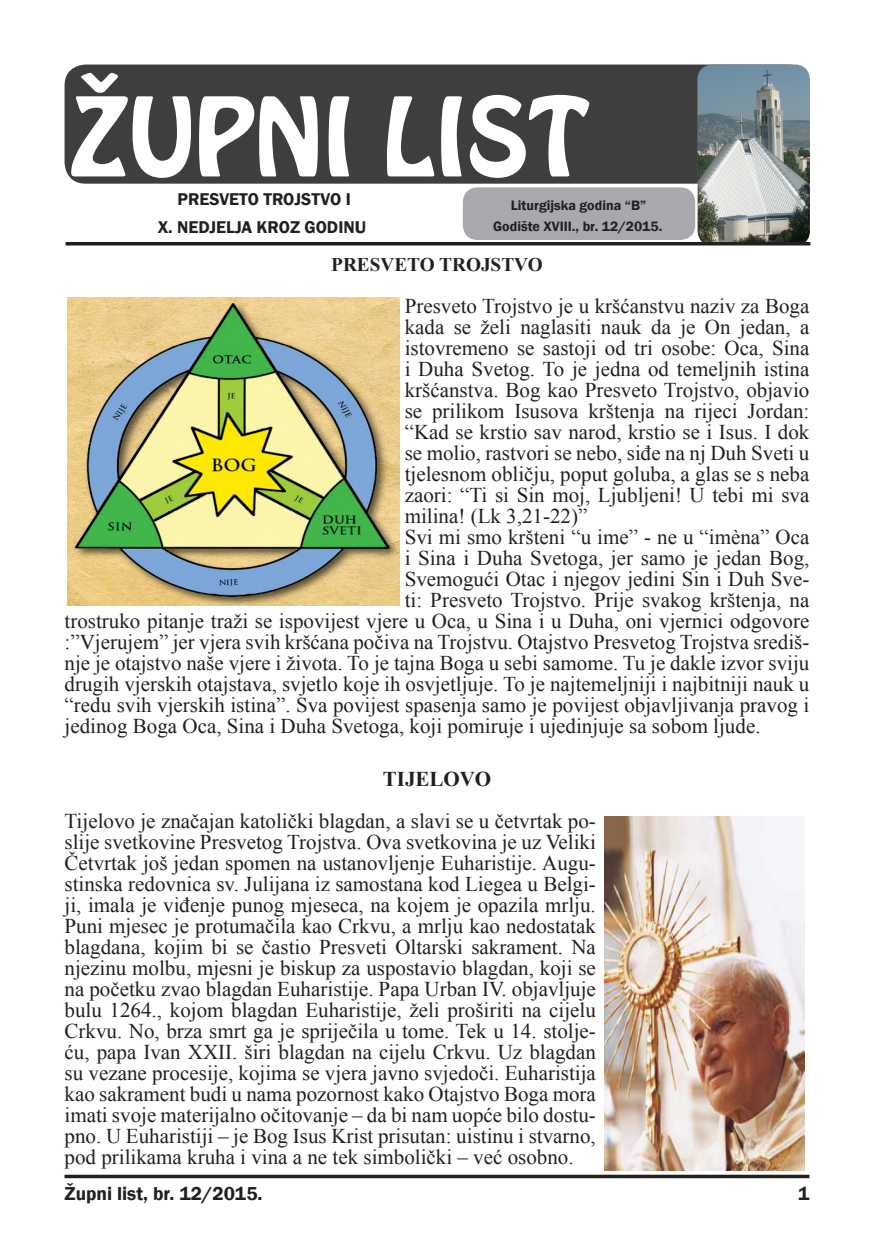
<style>
.page{position:relative;width:874px;height:1241px;background:#fff}
.page>*{position:absolute;margin:0;border:0;box-sizing:border-box;transform-origin:0 0}
.t1{font:96.25px "Hobo Std";color:#fff}
.t2{font:21px/21px "Times New Roman";color:#231f20;text-align:justify}
.t3{font:700 21px "Times New Roman";color:#231f20}
.Tekst{font:600 19.25px "Franklin Gothic";color:#231f20}
.t4{font:700 19.25px "Times New Roman";color:#231f20}
.Normalni_tekst{font:600 17.5px "Franklin Gothic";color:#231f20}
.Normalni_tekst-2{font:600 14px "Franklin Gothic";color:#231f20}
</style>
<div class="page">
<div style="left:462px;top:187px;width:232px;height:53px;background:#a8a9ad;border-radius:15px"></div>
<div style="left:64px;top:64px;width:745px;height:120px;background:#3e3e3f;border-radius:21px"></div>
<img style="left:697px;top:64px;width:112px;height:182px">
<hr style="left:64px;top:1174px;width:745px;height:3px;background:#231f20">
<hr style="left:65px;top:242px;width:745px;height:3px;background:#231f20">
<img style="left:67px;top:298px;width:332px;height:307px">
<img style="left:604px;top:816px;width:200px;height:353px">
<p class="t1" style="left:70px;top:70px;width:521px">ŽUPNI LIST</p>
<p class="Normalni_tekst" style="left:177px;top:188px;width:175px">PRESVETO TROJSTVO I</p>
<p class="Normalni_tekst" style="left:158px;top:216px;width:210px">X. NEDJELJA KROZ GODINU</p>
<p class="Normalni_tekst-2" style="left:510px;top:197px;width:137px">Liturgijska godina “B”</p>
<p class="Normalni_tekst-2" style="left:493px;top:218px;width:170px">Godište XVIII., br. 12/2015.</p>
<p class="t4" style="left:331px;top:251px;width:213px">PRESVETO TROJSTVO</p>
<p class="t2" style="left:404px;top:295px;width:406px">Presveto Trojstvo je u kršćanstvu naziv za Boga kada se želi naglasiti nauk da je On jedan, a istovremeno se sastoji od tri osobe: Oca, Sina i Duha Svetog. To je jedna od temeljnih istina kršćanstva. Bog kao Presveto Trojstvo, objavio se prilikom Isusova krštenja na rijeci Jordan: “Kad se krstio sav narod, krstio se i Isus. I dok se molio, rastvori se nebo, siđe na nj Duh Sveti u tjelesnom obličju, poput goluba, a glas se s neba zaori: “Ti si Sin moj, Ljubljeni! U tebi mi sva milina! (Lk 3,21-22)”</p>
<p class="t2" style="left:404px;top:526px;width:406px">Svi mi smo kršteni “u ime” - ne u “imèna” Oca</p>
<p class="t2" style="left:404px;top:547px;width:406px">i Sina i Duha Svetoga, jer samo je jedan Bog,</p>
<p class="t2" style="left:404px;top:568px;width:406px">Svemogući Otac i njegov jedini Sin i Duh Sve-</p>
<p class="t2" style="left:404px;top:589px;width:406px">ti: Presveto Trojstvo. Prije svakog krštenja, na</p>
<p class="t2" style="left:64px;top:610px;width:746px">trostruko pitanje traži se ispovijest vjere u Oca, u Sina i u Duha, oni vjernici odgovore</p>
<p class="t2" style="left:64px;top:631px;width:746px">:”Vjerujem” jer vjera svih kršćana počiva na Trojstvu. Otajstvo Presvetog Trojstva središ-</p>
<p class="t2" style="left:64px;top:652px;width:746px">nje je otajstvo naše vjere i života. To je tajna Boga u sebi samome. Tu je dakle izvor sviju</p>
<p class="t2" style="left:64px;top:673px;width:746px">drugih vjerskih otajstava, svjetlo koje ih osvjetljuje. To je najtemeljniji i najbitniji nauk u</p>
<p class="t2" style="left:64px;top:694px;width:746px">“redu svih vjerskih istina”. Sva povijest spasenja samo je povijest objavljivanja pravog i</p>
<p class="t2" style="left:64px;top:715px;width:697px">jedinog Boga Oca, Sina i Duha Svetoga, koji pomiruje i ujedinjuje sa sobom ljude.</p>
<p class="t3" style="left:382px;top:764px;width:110px">TIJELOVO</p>
<p class="t2" style="left:64px;top:810px;width:532px">Tijelovo je značajan katolički blagdan, a slavi se u četvrtak po&shy;slije svetkovine Presvetog Trojstva. Ova svetkovina je uz Veliki Četvrtak još jedan spomen na ustanovljenje Euharistije. Augu&shy;stinska redovnica sv. Julijana iz samostana kod Liegea u Belgi&shy;ji, imala je viđenje punog mjeseca, na kojem je opazila mrlju.<br>Puni mjesec je protumačila kao Crkvu, a mrlju kao nedostatak blagdana, kojim bi se častio Presveti Oltarski sakrament. Na njezinu molbu, mjesni je biskup za uspostavio blagdan, koji se na početku zvao blagdan Euharistije. Papa Urban IV. objavljuje bulu 1264., kojom blagdan Euharistije, želi proširiti na cijelu Crkvu. No, brza smrt ga je spriječila u tome. Tek u 14. stolje&shy;ću, papa Ivan XXII. širi blagdan na cijelu Crkvu. Uz blagdan su vezane procesije, kojima se vjera javno svjedoči. Euharistija kao sakrament budi u nama pozornost kako Otajstvo Boga mora imati svoje materijalno očitovanje – da bi nam uopće bilo dostu&shy;pno. U Euharistiji – je Bog Isus Krist prisutan: uistinu i stvarno, pod prilikama kruha i vina a ne tek simbolički – već osobno.</p>
<p class="Tekst" style="left:64px;top:1181px;width:199px">Župni list, br. 12/2015.</p>
<p class="Tekst" style="left:797px;top:1181px;width:13px">1</p>
</div>
